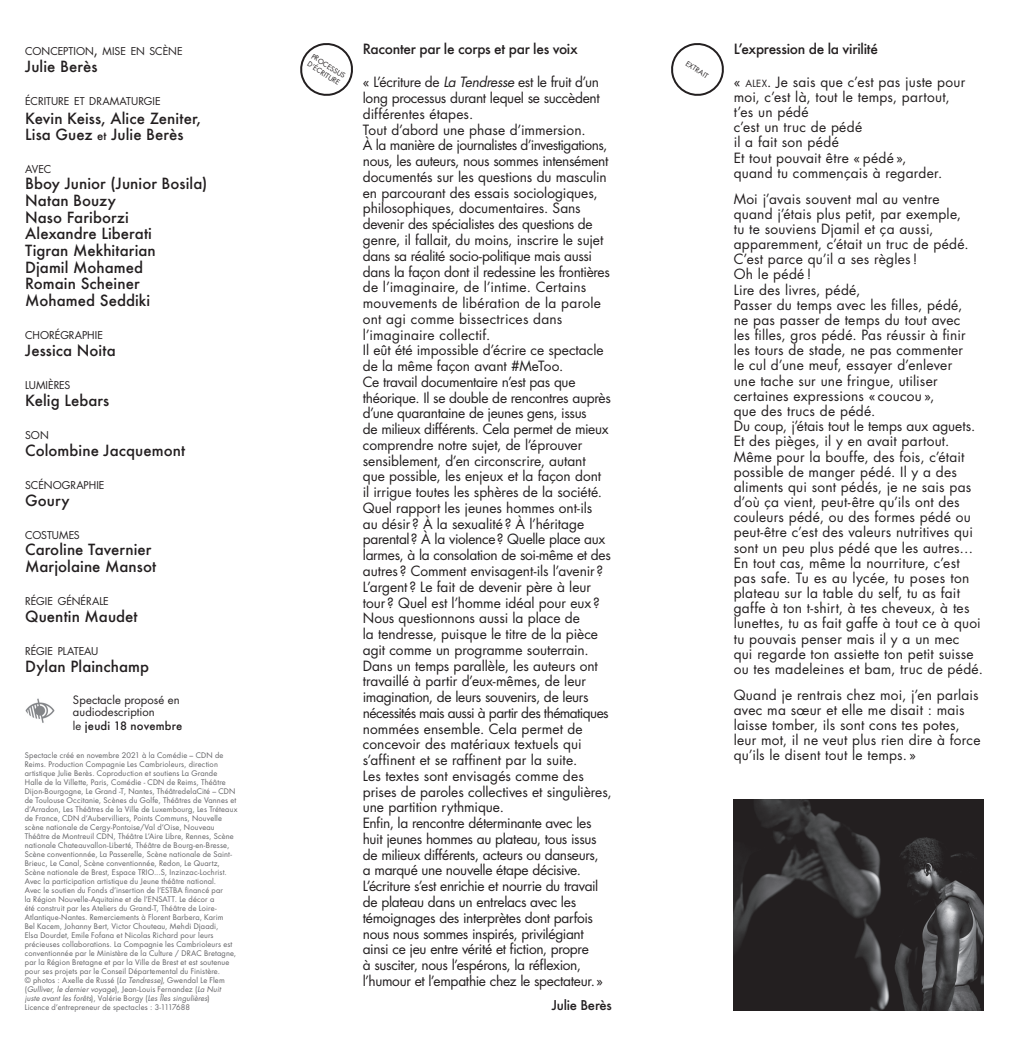
<style>
.page{position:relative;width:1017px;height:1053px;background:#fff}
.page>*{position:absolute;margin:0;border:0;box-sizing:border-box;transform-origin:0 0}
.t1{font:500 15px/15.6px "Futura";letter-spacing:.005em;color:#231f20}
.t2{font:13.75px/15.8px "Futura Std";color:#231f20}
.t3{font:13.75px/15.1px "Futura Std";letter-spacing:.02em;color:#231f20}
.t4{font:500 13.75px "Futura";letter-spacing:-.02em;color:#231f20}
.t5{font:500 13.12px "Futura";letter-spacing:-.02em;color:#231f20}
.texte_crea_comedie_b{font:11.25px/13px "Futura Std";letter-spacing:.01em;color:#231f20}
.t6{font:10.5px "Futura Std";letter-spacing:-.005em;color:#231f20}
.t7{font:7.5px/9px "Futura Std";letter-spacing:.02em;color:#636366}
.t8{font:6.88px/8.8px "Futura Std";color:#231f20}
.s1{font-size:15px}
.s2{font-size:11.25px}
.s3{font-family:"Futura";font-weight:500}
.s4{font-style:italic}
.s5{font-size:9.62px}
</style>
<div class="page">
<svg style="left:300px;top:43px;width:53px;height:53px"></svg>
<svg style="left:671px;top:43px;width:53px;height:53px"></svg>
<img style="left:734px;top:799px;width:250px;height:211px">
<img style="left:25px;top:698px;width:30px;height:25px">
<p class="t6" style="left:25px;top:44px;width:159px">CONCEPTION<span class="s1">,</span> MISE EN SCÈNE</p>
<p class="t1" style="left:25px;top:58px;width:74px">Julie Berès</p>
<p class="t6" style="left:25px;top:94px;width:137px">ÉCRITURE ET DRAMATURGIE</p>
<p class="t1" style="left:25px;top:110px;width:178px">Kevin Keiss, Alice Zeniter,<br>Lisa Guez <span class="s2">et</span> Julie Berès</p>
<p class="t6" style="left:25px;top:162px;width:28px">AVEC</p>
<p class="t1" style="left:25px;top:176px;width:184px">Bboy Junior (Junior Bosila)</p>
<p class="t1" style="left:25px;top:192px;width:92px">Natan Bouzy</p>
<p class="t1" style="left:25px;top:209px;width:105px">Naso Fariborzi</p>
<p class="t1" style="left:25px;top:226px;width:128px">Alexandre Liberati</p>
<p class="t1" style="left:25px;top:242px;width:132px">Tigran Mekhitarian</p>
<p class="t1" style="left:25px;top:259px;width:119px">Djamil Mohamed</p>
<p class="t1" style="left:25px;top:276px;width:116px">Romain Scheiner</p>
<p class="t1" style="left:25px;top:292px;width:127px">Mohamed Seddiki</p>
<p class="t6" style="left:25px;top:328px;width:79px">CHORÉGRAPHIE</p>
<p class="t1" style="left:25px;top:342px;width:92px">Jessica Noita</p>
<p class="t6" style="left:25px;top:378px;width:47px">LUMIÈRES</p>
<p class="t1" style="left:25px;top:392px;width:86px">Kelig Lebars</p>
<p class="t6" style="left:25px;top:428px;width:25px">SON</p>
<p class="t1" style="left:25px;top:442px;width:161px">Colombine Jacquemont</p>
<p class="t6" style="left:25px;top:478px;width:81px">SCÉNOGRAPHIE</p>
<p class="t1" style="left:25px;top:492px;width:46px">Goury</p>
<p class="t6" style="left:25px;top:528px;width:56px">COSTUMES</p>
<p class="t1" style="left:25px;top:542px;width:128px">Caroline Tavernier</p>
<p class="t1" style="left:25px;top:558px;width:132px">Marjolaine Mansot</p>
<p class="t6" style="left:25px;top:594px;width:85px">RÉGIE GÉNÉRALE</p>
<p class="t1" style="left:25px;top:608px;width:114px">Quentin Maudet</p>
<p class="t6" style="left:25px;top:644px;width:75px">RÉGIE PLATEAU</p>
<p class="t1" style="left:25px;top:658px;width:126px">Dylan Plainchamp</p>
<p class="texte_crea_comedie_b" style="left:73px;top:693px;width:111px">Spectacle proposé en audiodescription<br>le <span class="s3">jeudi 18 novembre</span></p>
<p class="t7" style="left:25px;top:751px;width:214px">Spectacle créé en novembre 2021 à la Comédie – CDN de Reims. Production Compagnie Les Cambrioleurs, direction artistique Julie Berès. Coproduction et soutiens La Grande<br>Halle de la Villette, Paris, Comédie - CDN de Reims, Théâtre Dijon-Bourgogne, Le Grand -T, Nantes, ThéâtredelaCité – CDN de Toulouse Occitanie, Scènes du Golfe, Théâtres de Vannes et d’Arradon, Les Théâtres de la Ville de Luxembourg, Les Tréteaux de France, CDN d’Aubervilliers, Points Communs, Nouvelle scène nationale de Cergy-Pontoise/Val d’Oise, Nouveau Théâtre de Montreuil CDN, Théâtre L’Aire Libre, Rennes, Scène nationale Chateauvallon-Liberté, Théâtre de Bourg-en-Bresse, Scène conventionnée, La Passerelle, Scène nationale de Saint-Brieuc, Le Canal, Scène conventionnée, Redon, Le Quartz, Scène nationale de Brest, Espace TRIO...S, Inzinzac-Lochrist.<br>Avec la participation artistique du Jeune théâtre national.<br>Avec le soutien du Fonds d’insertion de l’ESTBA financé par<br>la Région Nouvelle-Aquitaine et de l’ENSATT. Le décor a<br>été construit par les Ateliers du Grand-T, Théâtre de Loire-Atlantique-Nantes. Remerciements à Florent Barbera, Karim<br>Bel Kacem, Johanny Bert, Victor Chouteau, Mehdi Djaadi,<br>Elsa Dourdet, Emile Fofana et Nicolas Richard pour leurs précieuses collaborations. La Compagnie les Cambrioleurs est conventionnée par le Ministère de la Culture / DRAC Bretagne, par la Région Bretagne et par la Ville de Brest et est soutenue pour ses projets par le Conseil Départemental du Finistère.<br>© photos : Axelle de Russé (<span class="s4">La Tendresse),</span> Gwendal Le Flem (<span class="s4">Gulliver, le dernier voyage</span>), Jean-Louis Fernandez (<span class="s4">La Nuit juste avant les forêts</span>), Valérie Borgy (<span class="s4">Les Îles singulières</span>)<br>Licence d’entrepreneur de spectacles : 3-1117688</p>
<p class="t8" style="left:315px;top:52px;width:40px;rotate:33deg">PROCESSUS<br>D’ÉCRITURE</p>
<p class="t4" style="left:363px;top:39px;width:216px">Raconter par le corps et par les voix</p>
<p class="t2" style="left:363px;top:75px;width:250px">« L’écriture de <span class="s4">La Tendresse</span> est le fruit d’un long processus durant lequel se succèdent différentes étapes.<br>Tout d’abord une phase d’immersion.<br>À la manière de journalistes d’investigations, nous, les auteurs, nous sommes intensément documentés sur les questions du masculin en parcourant des essais sociologiques, philosophiques, documentaires. Sans devenir des spécialistes des questions de genre, il fallait, du moins, inscrire le sujet dans sa réalité socio-politique mais aussi dans la façon dont il redessine les frontières de l’imaginaire, de l’intime. Certains mouvements de libération de la parole ont agi comme bissectrices dans l’imaginaire collectif.<br>Il eût été impossible d’écrire ce spectacle de la même façon avant #MeToo.<br>Ce travail documentaire n’est pas que théorique. Il se double de rencontres auprès d’une quarantaine de jeunes gens, issus<br>de milieux différents. Cela permet de mieux comprendre notre sujet, de l’éprouver sensiblement, d’en circonscrire, autant<br>que possible, les enjeux et la façon dont<br>il irrigue toutes les sphères de la société.<br>Quel rapport les jeunes hommes ont-ils<br>au désir ? À la sexualité? À l’héritage parental? À la violence? Quelle place aux larmes, à la consolation de soi-même et des autres ? Comment envisagent-ils l’avenir ?<br>L’argent ? Le fait de devenir père à leur tour ? Quel est l’homme idéal pour eux ?<br>Nous questionnons aussi la place de<br>la tendresse, puisque le titre de la pièce agit comme un programme souterrain.<br>Dans un temps parallèle, les auteurs ont travaillé à partir d’eux-mêmes, de leur imagination, de leurs souvenirs, de leurs nécessités mais aussi à partir des thématiques nommées ensemble. Cela permet de concevoir des matériaux textuels qui s’affinent et se raffinent par la suite.<br>Les textes sont envisagés comme des prises de paroles collectives et singulières, une partition rythmique.<br>Enfin, la rencontre déterminante avec les huit jeunes hommes au plateau, tous issus de milieux différents, acteurs ou danseurs,<br>a marqué une nouvelle étape décisive.<br>L’écriture s’est enrichie et nourrie du travail de plateau dans un entrelacs avec les témoignages des interprètes dont parfois nous nous sommes inspirés, privilégiant ainsi ce jeu entre vérité et fiction, propre<br>à susciter, nous l’espérons, la réflexion, l’humour et l’empathie chez le spectateur.»</p>
<p class="t5" style="left:552px;top:996px;width:61px">Julie Berès</p>
<p class="t8" style="left:689px;top:59px;width:27px;rotate:33deg">EXTRAIT</p>
<p class="t4" style="left:734px;top:39px;width:146px">L’expression de la virilité</p>
<p class="t3" style="left:734px;top:74px;width:233px">« <span class="s5">ALEX</span>. Je sais que c’est pas juste pour moi, c’est là, tout le temps, partout, t’es un pédé<br>c’est un truc de pédé<br>il a fait son pédé<br>Et tout pouvait être « pédé »,<br>quand tu commençais à regarder.</p>
<p class="t3" style="left:734px;top:191px;width:251px">Moi j’avais souvent mal au ventre<br>quand j’étais plus petit, par exemple,<br>tu te souviens Djamil et ça aussi, apparemment, c’était un truc de pédé.<br>C’est parce qu’il a ses règles!<br>Oh le pédé !<br>Lire des livres, pédé,<br>Passer du temps avec les filles, pédé,<br>ne pas passer de temps du tout avec<br>les filles, gros pédé. Pas réussir à finir les tours de stade, ne pas commenter<br>le cul d’une meuf, essayer d’enlever<br>une tache sur une fringue, utiliser certaines expressions « coucou »,<br>que des trucs de pédé.<br>Du coup, j’étais tout le temps aux aguets.<br>Et des pièges, il y en avait partout.<br>Même pour la bouffe, des fois, c’était possible de manger pédé. Il y a des aliments qui sont pédés, je ne sais pas d’où ça vient, peut-être qu’ils ont des couleurs pédé, ou des formes pédé ou peut-être c’est des valeurs nutritives qui sont un peu plus pédé que les autres… En tout cas, même la nourriture, c’est pas safe. Tu es au lycée, tu poses ton plateau sur la table du self, tu as fait gaffe à ton t-shirt, à tes cheveux, à tes lunettes, tu as fait gaffe à tout ce à quoi tu pouvais penser mais il y a un mec<br>qui regarde ton assiette ton petit suisse ou tes madeleines et bam, truc de pédé.</p>
<p class="t2" style="left:734px;top:687px;width:248px;line-height:15.1px">Quand je rentrais chez moi, j’en parlais avec ma sœur et elle me disait : mais laisse tomber, ils sont cons tes potes, leur mot, il ne veut plus rien dire à force qu’ils le disent tout le temps. »</p>
</div>
